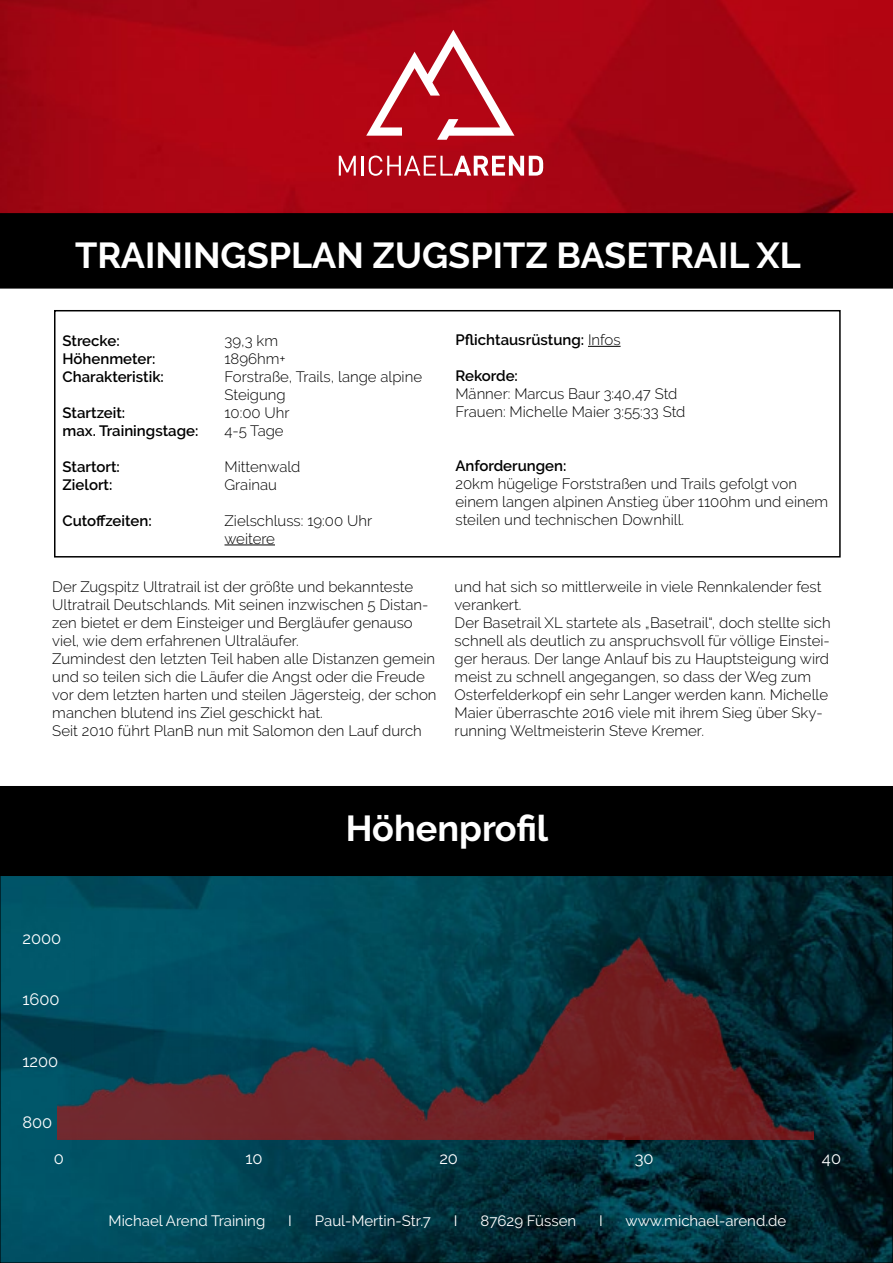
<style>
.page{position:relative;width:893px;height:1263px;background:#fff}
.page>*{position:absolute;margin:0;border:0;box-sizing:border-box;transform-origin:0 0}
.t1{font:700 36px "Raleway";color:#fff}
.t2{font:16.5px "Raleway";color:#fff}
.t3{font:300 15px/18px "Raleway";color:#000}
.t4{font:600 15px "Raleway";color:#000}
.t5{font:15px "Raleway";color:#fff}
.s1{font-weight:300}
</style>
<div class="page">
<img style="left:2px;top:876px;width:889px;height:385px">
<div style="left:1px;top:787px;width:891px;height:88px;background:#000"></div>
<div style="left:0;top:786px;width:893px;height:90px;border:2px solid #000"></div>
<img style="left:0;top:0;width:893px;height:213px">
<svg style="left:339px;top:156px;width:17px;height:20px"></svg>
<hr style="left:362px;top:156px;width:2px;height:20px;background:#fff">
<svg style="left:369px;top:156px;width:174px;height:20px"></svg>
<svg style="left:366px;top:30px;width:148px;height:110px"></svg>
<img style="left:57px;top:932px;width:757px;height:208px">
<div style="left:1px;top:214px;width:891px;height:74px;background:#000"></div>
<div style="left:0;top:213px;width:893px;height:76px;border:2px solid #000"></div>
<hr style="left:225px;top:545px;width:50px;height:1px;background:#000">
<hr style="left:588px;top:346px;width:33px;height:1px;background:#000">
<div style="left:54px;top:310px;width:787px;height:247px;border:2px solid #000"></div>
<h1 class="t1" style="left:75px;top:234px;width:727px">TRAININGSPLAN ZUGSPITZ BASETRAIL XL</h1>
<p class="t4" style="left:63px;top:332px;width:59px">Strecke:</p>
<p class="t3" style="left:225px;top:331px;width:55px">39,3 km</p>
<p class="t4" style="left:63px;top:350px;width:94px">Höhenmeter:</p>
<p class="t3" style="left:225px;top:349px;width:63px">1896hm+</p>
<p class="t4" style="left:63px;top:368px;width:103px">Charakteristik:</p>
<p class="t3" style="left:225px;top:367px;width:199px">Forstraße, Trails, lange alpine<br>Steigung</p>
<p class="t4" style="left:63px;top:404px;width:64px">Startzeit:</p>
<p class="t3" style="left:225px;top:403px;width:67px">10:00 Uhr</p>
<p class="t4" style="left:63px;top:422px;width:137px">max. Trainingstage:</p>
<p class="t3" style="left:225px;top:421px;width:61px">4-5 Tage</p>
<p class="t4" style="left:63px;top:458px;width:59px">Startort:</p>
<p class="t3" style="left:225px;top:457px;width:77px">Mittenwald</p>
<p class="t4" style="left:63px;top:476px;width:51px">Zielort:</p>
<p class="t3" style="left:225px;top:475px;width:54px">Grainau</p>
<p class="t4" style="left:63px;top:512px;width:91px">Cutoffzeiten:</p>
<p class="t3" style="left:225px;top:511px;width:149px">Zielschluss: 19:00 Uhr weitere</p>
<p class="t4" style="left:455px;top:331px;width:167px">Pflichtausrüstung: <span class="s1">Infos</span></p>
<p class="t4" style="left:455px;top:367px;width:64px">Rekorde:</p>
<p class="t3" style="left:455px;top:385px;width:232px">Männer: Marcus Baur 3:40,47 Std<br>Frauen: Michelle Maier 3:55:33 Std</p>
<p class="t4" style="left:455px;top:457px;width:113px">Anforderungen:</p>
<p class="t3" style="left:455px;top:475px;width:374px">20km hügelige Forststraßen und Trails gefolgt von einem langen alpinen Anstieg über 1100hm und einem steilen und technischen Downhill.</p>
<p class="t3" style="left:52px;top:577px;width:386px">Der Zugspitz Ultratrail ist der größte und bekannteste Ultratrail Deutschlands. Mit seinen inzwischen 5 Distan&shy;zen bietet er dem Einsteiger und Bergläufer genauso viel, wie dem erfahrenen Ultraläufer.<br>Zumindest den letzten Teil haben alle Distanzen gemein und so teilen sich die Läufer die Angst oder die Freude vor dem letzten harten und steilen Jägersteig, der schon manchen blutend ins Ziel geschickt hat.<br>Seit 2010 führt PlanB nun mit Salomon den Lauf durch</p>
<p class="t3" style="left:455px;top:577px;width:377px">und hat sich so mittlerweile in viele Rennkalender fest verankert.<br>Der Basetrail XL startete als „Basetrail“, doch stellte sich schnell als deutlich zu anspruchsvoll für völlige Einstei&shy;ger heraus. Der lange Anlauf bis zu Hauptsteigung wird meist zu schnell angegangen, so dass der Weg zum Osterfelderkopf ein sehr Langer werden kann. Michelle Maier überraschte 2016 viele mit ihrem Sieg über Sky&shy;running Weltmeisterin Steve Kremer.</p>
<p class="t2" style="left:22px;top:928px;width:40px">2000</p>
<p class="t2" style="left:22px;top:990px;width:39px">1600</p>
<p class="t2" style="left:22px;top:1051px;width:37px">1200</p>
<p class="t2" style="left:22px;top:1113px;width:31px">800</p>
<h1 class="t1" style="left:346px;top:807px;width:204px">Höhenprofil</h1>
<p class="t2" style="left:54px;top:1148px;width:12px">0</p>
<p class="t2" style="left:245px;top:1148px;width:19px">10</p>
<p class="t2" style="left:439px;top:1148px;width:20px">20</p>
<p class="t2" style="left:635px;top:1148px;width:20px">30</p>
<p class="t2" style="left:822px;top:1148px;width:21px">40</p>
<p class="t5" style="left:109px;top:1212px;width:158px">Michael Arend Training</p>
<p class="t5" style="left:288px;top:1212px;width:5px">I</p>
<p class="t5" style="left:315px;top:1212px;width:117px">Paul-Mertin-Str.7</p>
<p class="t5" style="left:454px;top:1212px;width:5px">I</p>
<p class="t5" style="left:481px;top:1212px;width:97px">87629 Füssen</p>
<p class="t5" style="left:599px;top:1212px;width:5px">I</p>
<p class="t5" style="left:626px;top:1212px;width:162px">www.michael-arend.de</p>
</div>
